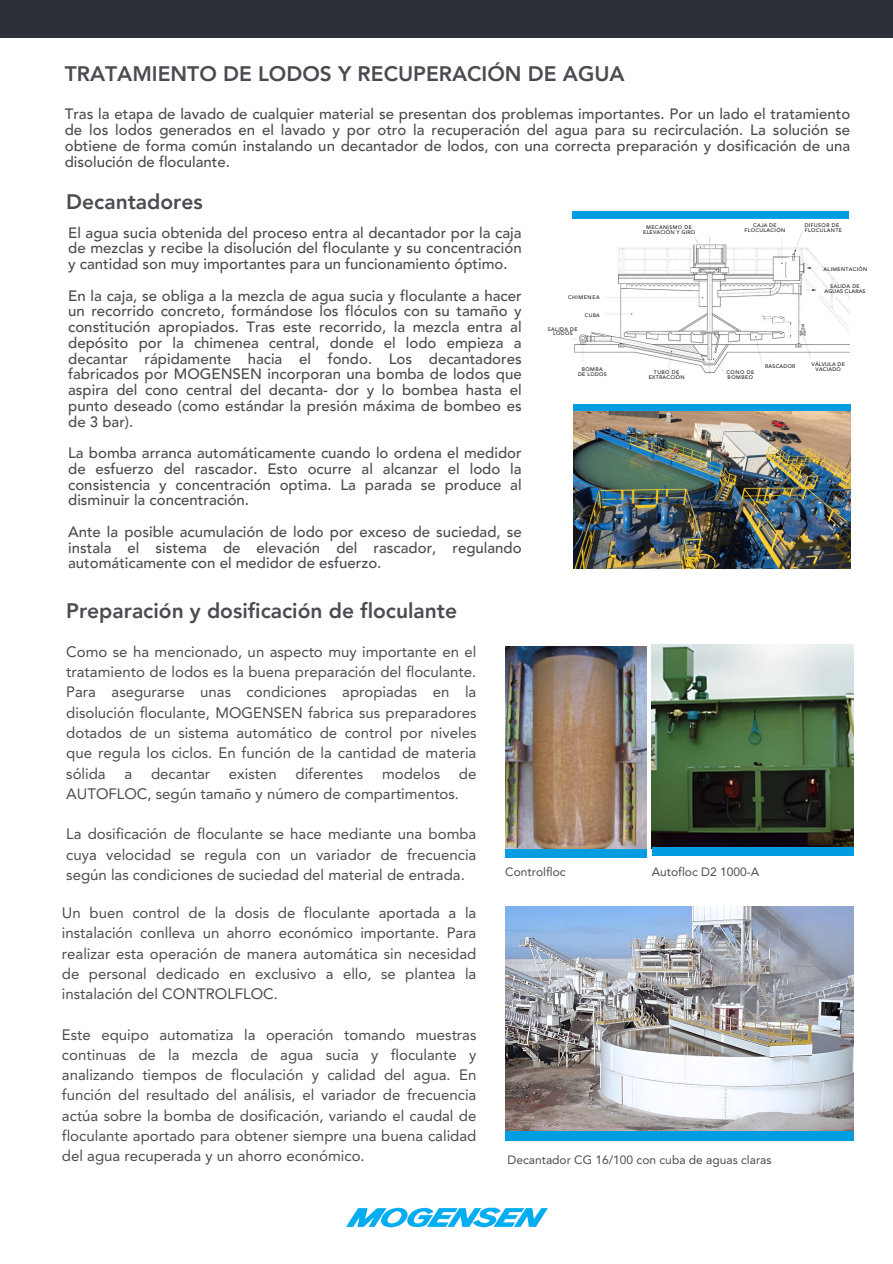
<style>
.page{position:relative;width:893px;height:1264px;background:#fff}
.page>*{position:absolute;margin:0;border:0;box-sizing:border-box;transform-origin:0 0}
.t1{font:800 21px "Avenir LT Pro";color:#4b4c51}
.t2{font:500 15px/15.8px "Avenir LT Pro";color:#4b4c51;text-align:justify}
.t3{font:15px/20.2px "Avenir";color:#4b4c51;text-align:justify}
.t4{font:12px "Avenir";color:#4b4c51}
.t5{font:500 5.25px "Avenir LT Pro";letter-spacing:.06em;color:#1b1b1b}
.t6{font:500 5.25px "Avenir LT Pro";letter-spacing:.035em;color:#1b1b1b}
.t7{font:500 5.25px "Avenir LT Pro";letter-spacing:.03em;color:#1b1b1b}
.t8{font:500 5.25px "Avenir LT Pro";letter-spacing:.105em;color:#1b1b1b}
.t9{font:500 5.25px "Avenir LT Pro";letter-spacing:.04em;color:#1b1b1b}
.t10{font:500 5.1px "Avenir LT Pro";color:#1b1b1b}
</style>
<div class="page">
<img style="left:346px;top:1207px;width:201px;height:21px">
<div style="left:0;top:0;width:892px;height:38px;background:#2c3039"></div>
<img style="left:505px;top:647px;width:141px;height:201px">
<div style="left:505px;top:848px;width:141px;height:9px;background:#009ee0"></div>
<img style="left:572px;top:215px;width:277px;height:159px">
<div style="left:572px;top:211px;width:276px;height:8px;background:#009ee0"></div>
<img style="left:573px;top:410px;width:277px;height:158px">
<div style="left:573px;top:404px;width:277px;height:6px;background:#009ee0"></div>
<img style="left:651px;top:645px;width:202px;height:201px">
<div style="left:651px;top:846px;width:202px;height:9px;background:#009ee0"></div>
<img style="left:505px;top:906px;width:348px;height:225px">
<div style="left:505px;top:1131px;width:348px;height:10px;background:#009ee0"></div>
<h2 class="t1" style="left:65px;top:65px;width:561px">TRATAMIENTO DE LODOS Y RECUPERACIÓN DE AGUA</h2>
<h3 class="t2" style="left:65px;top:107px;width:786px">Tras la etapa de lavado de cualquier material se presentan dos problemas importantes. Por un lado el tratamiento de los lodos generados en el lavado y por otro la recuperación del agua para su recirculación. La solución se obtiene de forma común instalando un decantador de lodos, con una correcta preparación y dosificación de una disolución de floculante.</h3>
<h3 class="t1" style="left:66px;top:193px;width:138px">Decantadores</h3>
<p class="t2" style="left:68px;top:226px;width:455px">El agua sucia obtenida del proceso entra al decantador por la caja de mezclas y recibe la disolución del floculante y su concentración y cantidad son muy importantes para un funcionamiento óptimo.</p>
<p class="t2" style="left:68px;top:289px;width:455px">En la caja, se obliga a la mezcla de agua sucia y floculante a hacer un recorrido concreto, formándose los flóculos con su tamaño y constitución apropiados. Tras este recorrido, la mezcla entra al depósito por la chimenea central, donde el lodo empieza a decantar rápidamente hacia el fondo. Los decantadores fabricados por MOGENSEN incorporan una bomba de lodos que aspira del cono central del decanta- dor y lo bombea hasta el punto deseado (como estándar la presión máxima de bombeo es de 3 bar).</p>
<p class="t2" style="left:68px;top:446px;width:455px">La bomba arranca automáticamente cuando lo ordena el medidor de esfuerzo del rascador. Esto ocurre al alcanzar el lodo la consistencia y concentración optima. La parada se produce al disminuir la concentración.</p>
<p class="t2" style="left:68px;top:525px;width:455px">Ante la posible acumulación de lodo por exceso de suciedad, se instala el sistema de elevación del rascador, regulando automáticamente con el medidor de esfuerzo.</p>
<p class="t8" style="left:568px;top:295px;width:33px">CHIMENEA</p>
<p class="t5" style="left:548px;top:327px;width:31px">SALIDA DE</p>
<p class="t5" style="left:553px;top:331px;width:21px">LODOS</p>
<p class="t10" style="left:584px;top:313px;width:17px">CUBA</p>
<p class="t5" style="left:646px;top:225px;width:47px">MECANISMO DE</p>
<p class="t6" style="left:643px;top:230px;width:53px">ELEVACIÓN Y GIRO</p>
<p class="t5" style="left:582px;top:367px;width:22px">BOMBA</p>
<p class="t5" style="left:578px;top:372px;width:30px">DE LODOS</p>
<p class="t5" style="left:654px;top:370px;width:27px">TUBO DE</p>
<p class="t5" style="left:648px;top:375px;width:37px">EXTRACCIÓN</p>
<p class="t5" style="left:753px;top:223px;width:25px">CAJA DE</p>
<p class="t5" style="left:744px;top:228px;width:42px">FLOCULACIÓN</p>
<p class="t5" style="left:804px;top:223px;width:36px">DIFUSOR DE</p>
<p class="t5" style="left:804px;top:228px;width:39px">FLOCULANTE</p>
<h2 class="t5" style="left:823px;top:267px;width:45px">ALIMENTACIÓN</h2>
<h3 class="t5" style="left:830px;top:284px;width:31px">SALIDA DE</h3>
<p class="t7" style="left:824px;top:289px;width:42px">AGUAS CLARAS</p>
<p class="t5" style="left:726px;top:370px;width:29px">CONO DE</p>
<p class="t5" style="left:727px;top:375px;width:27px">BOMBEO</p>
<p class="t5" style="left:765px;top:364px;width:32px">RASCADOR</p>
<h4 class="t6" style="left:811px;top:361px;width:35px">VÁLVULA DE</h4>
<h4 class="t9" style="left:815px;top:367px;width:27px">VACIADO</h4>
<h3 class="t1" style="left:66px;top:602px;width:392px">Preparación y dosificación de floculante</h3>
<h3 class="t3" style="left:66px;top:641px;width:411px">Como se ha mencionado, un aspecto muy importante en el tratamiento de lodos es la buena preparación del floculante.<br>Para asegurarse unas condiciones apropiadas en la disolución floculante, MOGENSEN fabrica sus preparadores dotados de un sistema automático de control por niveles que regula los ciclos. En función de la cantidad de materia sólida a decantar existen diferentes modelos de AUTOFLOC, según tamaño y número de compartimentos.</h3>
<h3 class="t3" style="left:66px;top:824px;width:411px">La dosificación de floculante se hace mediante una bomba cuya velocidad se regula con un variador de frecuencia según las condiciones de suciedad del material de entrada.</h3>
<h3 class="t3" style="left:62px;top:902px;width:416px">Un buen control de la dosis de floculante aportada a la instalación conlleva un ahorro económico importante. Para realizar esta operación de manera automática sin necesidad de personal dedicado en exclusivo a ello, se plantea la instalación del CONTROLFLOC.</h3>
<p class="t3" style="left:62px;top:1024px;width:416px">Este equipo automatiza la operación tomando muestras continuas de la mezcla de agua sucia y floculante y analizando tiempos de floculación y calidad del agua. En función del resultado del análisis, el variador de frecuencia actúa sobre la bomba de dosificación, variando el caudal de floculante aportado para obtener siempre una buena calidad del agua recuperada y un ahorro económico.</p>
<p class="t4" style="left:505px;top:864px;width:62px">Controlfloc</p>
<h4 class="t4" style="left:651px;top:864px;width:109px">Autofloc D2 1000-A</h4>
<p class="t4" style="left:507px;top:1152px;width:265px">Decantador CG 16/100 con cuba de aguas claras</p>
</div>
